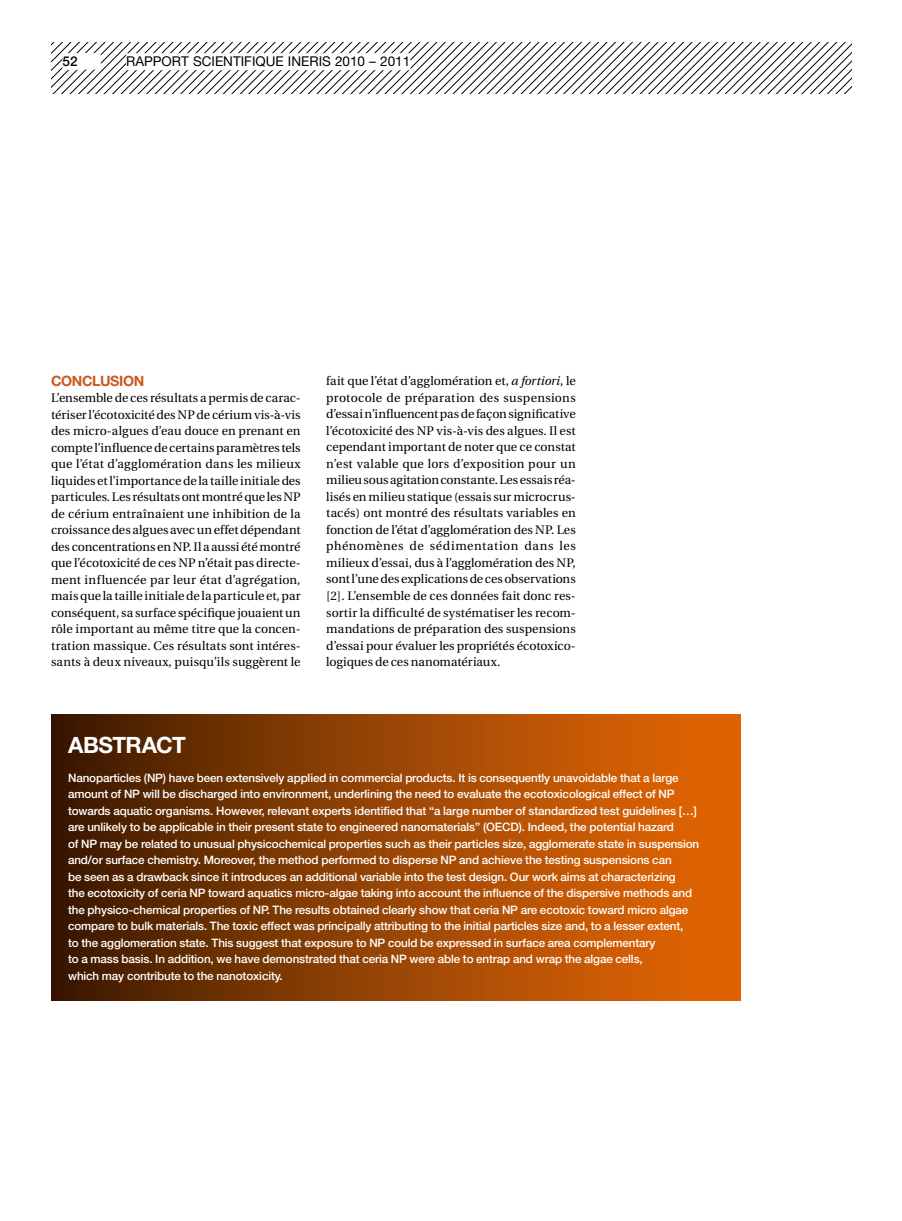
<style>
.page{position:relative;width:902px;height:1221px;background:#fff}
.page>*{position:absolute;margin:0;border:0;box-sizing:border-box;transform-origin:0 0}
.t1{font:700 22.5px "Helvetica Neue";letter-spacing:-.02em;color:#fff}
.t2{font:700 14.25px "Helvetica Neue";letter-spacing:-.025em;color:#c85a1e}
.t3{font:13.5px "Helvetica Neue";color:#000}
.t4{font:500 13.5px "Helvetica Neue";color:#000}
.t5{font:12.3px/16.5px "Utopia";color:#000;text-align:justify}
.t6{font:500 11.7px/16.5px "Helvetica Neue";letter-spacing:-.01em;color:#fff}
.s1{font-style:italic}
</style>
<div class="page">
<svg style="left:51px;top:43px;width:800px;height:51px"></svg>
<div style="left:63px;top:53px;width:38px;height:17px;background:#fff"></div>
<div style="left:126px;top:53px;width:284px;height:17px;background:#fff"></div>
<div style="left:51px;top:714px;width:689px;height:286px;background:linear-gradient(to right,#3f1c01,#ed6b05)"></div>
<p class="t4" style="left:63px;top:53px;width:17px">52</p>
<p class="t3" style="left:126px;top:53px;width:285px">RAPPORT SCIENTIFIQUE I NERIS 2010 – 2011</p>
<p class="t2" style="left:51px;top:371px;width:31px">CONCL</p>
<p class="t2" style="left:100px;top:371px;width:44px">USION</p>
<p class="t5" style="left:51px;top:390px;width:251px">L’ensemble de ces résultats a permis de carac&shy;tériser l’écotoxicité des NP de cérium vis-à-vis des micro-algues d’eau douce en prenant en compte l’influence de certains paramètres tels que l’état d’agglomération dans les milieux liquides et l’importance de la taille initiale des particules. Les résultats ont montré que les NP de cérium entraînaient une inhibition de la croissance des algues avec un effet dépendant des concentrations en NP. Il a aussi été montré que l’écotoxicité de ces NP n’était pas directe&shy;ment influencée par leur état d’agrégation, mais que la taille initiale de la particule et, par conséquent, sa surface spécifique jouaient un rôle important au même titre que la concen&shy;tration massique. Ces résultats sont intéres&shy;sants à deux niveaux, puisqu’ils suggèrent le</p>
<p class="t5" style="left:326px;top:373px;width:251px">fait que l’état d’agglomération et, <span class="s1">a fortiori</span>, le protocole de préparation des suspensions d’essai n’influencent pas de façon significative l’écotoxicité des NP vis-à-vis des algues. Il est cependant important de noter que ce constat n’est valable que lors d’exposition pour un milieu sous agitation constante. Les essais réa&shy;lisés en milieu statique (essais sur microcrus&shy;tacés) ont montré des résultats variables en fonction de l’état d’agglomération des NP. Les phénomènes de sédimentation dans les milieux d’essai, dus à l’agglomération des NP, sont l’une des explications de ces observations [2]. L’ensemble de ces données fait donc res&shy;sortir la difficulté de systématiser les recom&shy;mandations de préparation des suspensions d’essai pour évaluer les propriétés écotoxico&shy;logiques de ces nanomatériaux.</p>
<h1 class="t1" style="left:68px;top:730px;width:119px">ABSTRACT</h1>
<p class="t6" style="left:68px;top:769px;width:632px">Nanoparticles (NP) have been extensively applied in commercial products. It is consequently unavoidable that a large amount of NP will be discharged into environment, underlining the need to evaluate the ecotoxicological effect of NP towards aquatic organisms. However, relevant experts identified that “a large number of standardized test guidelines […] are unlikely to be applicable in their present state to engineered nanomaterials” (OECD). Indeed, the potential hazard<br>of NP may be related to unusual physicochemical properties such as their particles size, agglomerate state in suspension and/or surface chemistry. Moreover, the method performed to disperse NP and achieve the testing suspensions can<br>be seen as a drawback since it introduces an additional variable into the test design. Our work aims at characterizing<br>the ecotoxicity of ceria NP toward aquatics micro-algae taking into account the influence of the dispersive methods and the physico-chemical properties of NP. The results obtained clearly show that ceria NP are ecotoxic toward micro algae compare to bulk materials. The toxic effect was principally attributing to the initial particles size and, to a lesser extent,<br>to the agglomeration state. This suggest that exposure to NP could be expressed in surface area complementary<br>to a mass basis. In addition, we have demonstrated that ceria NP were able to entrap and wrap the algae cells,<br>which may contribute to the nanotoxicity.</p>
</div>
